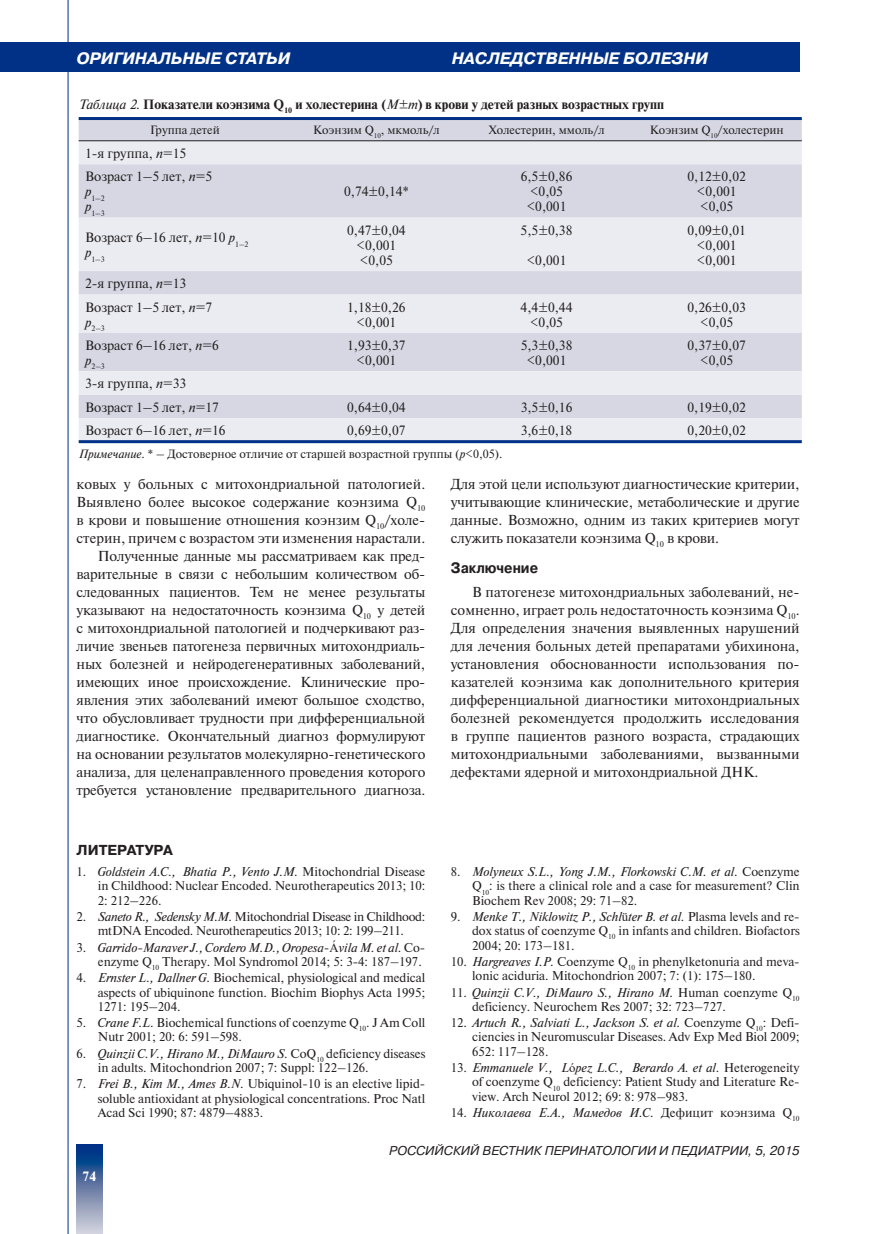
<style>
.page{position:relative;width:872px;height:1234px;background:#fff}
.page>*{position:absolute;margin:0;border:0;box-sizing:border-box;transform-origin:0 0}
.t1{font:italic 700 16.5px "Pragmatica C";color:#fff}
.t2{font:700 15px "Pragmatica C";color:#231f20;scale:.9 1}
.t3{font:14.4px/18px "Newton C";letter-spacing:-.01em;color:#231f20;text-align:justify}
.t4{font:700 14.4px "Pragmatica C";color:#231f20}
.t5{font:13.5px/15px "Newton C";color:#231f20;text-align:center}
.t6{font:700 13.5px "Newton C";color:#231f20}
.t7{font:700 13.5px "Newton C";color:#fff}
.t8{font:12.75px/14.2px "Newton C";color:#231f20;text-align:justify}
.t9{font:12.75px/14.2px "Newton C";letter-spacing:-.02em;color:#231f20;text-align:center}
.t10{font:italic 12.75px "Pragmatica C";color:#231f20}
.t11{font:italic 12.75px "Newton C";color:#231f20}
.t12{font:12px "Newton C";color:#231f20}
.t13{font:7.8px/15px "Newton C";color:#231f20}
.s1{font-weight:400;font-style:italic}
.s2{font-style:italic}
.s3{font-family:"Times New Roman"}
.s4{font-style:normal}
</style>
<div class="page">
<svg style="left:77px;top:1144px;width:25px;height:89px;background:#627ca9"></svg>
<hr style="left:68px;top:0;width:1px;height:1233px;background:#003186">
<div style="left:0;top:43px;width:799px;height:29px;background:#003186"></div>
<div style="left:79px;top:120px;width:722px;height:20px;background:#d6d7e3"></div>
<svg style="left:79px;top:141px;width:722px;height:299px;background:#e1e2ea"></svg>
<hr style="left:79px;top:117px;width:722px;height:3px;background:#003186">
<hr style="left:79px;top:140px;width:722px;height:1px;background:#231f20">
<hr style="left:79px;top:440px;width:722px;height:3px;background:#003186">
<p class="t1" style="left:77px;top:49px;width:215px">ОРИГИНАЛЬНЫЕ СТАТЬИ</p>
<p class="t1" style="left:452px;top:49px;width:258px">НАСЛЕДСТВЕННЫЕ БОЛЕЗНИ</p>
<p class="t6" style="left:79px;top:96px;width:587px"><span class="s1">Таблица 2.</span> Показатели коэнзима Q<sub>10</sub> и холестерина (<span class="s1">M±m</span>) в крови у детей разных возрастных групп</p>
<p class="t12" style="left:150px;top:124px;width:71px">Группа детей</p>
<p class="t12" style="left:313px;top:124px;width:128px">Коэнзим Q<sub>10</sub>, мкмоль/л</p>
<p class="t12" style="left:488px;top:124px;width:118px">Холестерин, ммоль/л</p>
<p class="t12" style="left:650px;top:124px;width:135px">Коэнзим Q<sub>10</sub>/холестерин</p>
<p class="t5" style="left:85px;top:141px;width:129px;line-height:23.4px;text-align:left">1-я группа, <span class="s2">n</span>=15<br>Возраст 1–5 лет, <span class="s2">n</span>=5</p>
<p class="t13" style="left:85px;top:190px;width:21px"><sup>р</sup>1–2 <sup>р</sup>1–3</p>
<p class="t5" style="left:344px;top:184px;width:66px">0,74±0,14*</p>
<p class="t5" style="left:520px;top:169px;width:53px">6,5±0,86 &lt;0,05 &lt;0,001</p>
<p class="t5" style="left:687px;top:169px;width:60px">0,12±0,02 &lt;0,001 &lt;0,05</p>
<p class="t5" style="left:85px;top:230px;width:165px">Возраст 6–16 лет, <span class="s2">n</span>=10 <span class="s2">р</span><sub>1–2</sub></p>
<p class="t13" style="left:85px;top:251px;width:21px"><sup>р</sup>1–3</p>
<p class="t5" style="left:85px;top:272px;width:129px;line-height:23.4px;text-align:left">2-я группа, <span class="s2">n</span>=13<br>Возраст 1–5 лет, <span class="s2">n</span>=7</p>
<p class="t13" style="left:85px;top:321px;width:21px"><sup>р</sup>2–3</p>
<p class="t5" style="left:85px;top:338px;width:135px">Возраст 6–16 лет, <span class="s2">n</span>=6</p>
<p class="t13" style="left:85px;top:359px;width:21px"><sup>р</sup>2–3</p>
<p class="t5" style="left:85px;top:372px;width:135px;line-height:23.4px;text-align:left">3-я группа, <span class="s2">n</span>=33<br>Возраст 1–5 лет, <span class="s2">n</span>=17</p>
<p class="t5" style="left:347px;top:222px;width:60px">0,47±0,04 &lt;0,001 &lt;0,05</p>
<p class="t5" style="left:520px;top:222px;width:53px">5,5±0,38</p>
<p class="t5" style="left:527px;top:252px;width:41px">&lt;0,001</p>
<p class="t5" style="left:687px;top:222px;width:60px">0,09±0,01 &lt;0,001 &lt;0,001</p>
<p class="t5" style="left:347px;top:299px;width:60px">1,18±0,26 &lt;0,001</p>
<p class="t5" style="left:520px;top:299px;width:53px">4,4±0,44 &lt;0,05</p>
<p class="t5" style="left:687px;top:299px;width:60px">0,26±0,03 &lt;0,05</p>
<p class="t5" style="left:347px;top:338px;width:60px">1,93±0,37 &lt;0,001</p>
<p class="t5" style="left:520px;top:338px;width:53px">5,3±0,38 &lt;0,001</p>
<p class="t5" style="left:687px;top:338px;width:60px">0,37±0,07 &lt;0,05</p>
<p class="t5" style="left:347px;top:399px;width:60px">0,64±0,04</p>
<p class="t5" style="left:520px;top:399px;width:53px">3,5±0,16</p>
<p class="t5" style="left:687px;top:399px;width:60px">0,19±0,02</p>
<p class="t5" style="left:85px;top:423px;width:142px">Возраст 6–16 лет, <span class="s2">n</span>=16</p>
<p class="t5" style="left:347px;top:423px;width:60px">0,69±0,07</p>
<p class="t5" style="left:520px;top:423px;width:53px">3,6±0,18</p>
<p class="t5" style="left:687px;top:423px;width:60px">0,20±0,02</p>
<p class="t12" style="left:79px;top:447px;width:425px"><span class="s2">Примечание.</span> * – Достоверное отличие от старшей возрастной группы (<span class="s2">р</span>&lt;0,05).</p>
<p class="t3" style="left:77px;top:474px;width:350px;text-align:right">ковых у больных с митохондриальной патологией.<br>Выявлено более высокое содержание коэнзима Q<sub>10 </sub>в крови и повышение отношения коэнзим Q<sub>10</sub>/холе&shy;стерин, причем с возрастом эти изменения нарастали.<br>Полученные данные мы рассматриваем как пред&shy;варительные в связи с небольшим количеством об&shy;следованных пациентов. Тем не менее результаты указывают на недостаточность коэнзима Q<sub>10</sub> у детей с митохондриальной патологией и подчеркивают раз&shy;личие звеньев патогенеза первичных митохондриаль&shy;ных болезней и нейродегенеративных заболеваний, имеющих иное происхождение. Клинические про&shy;явления этих заболеваний имеют большое сходство, что обусловливает трудности при дифференциальной диагностике. Окончательный диагноз формулируют на основании результатов молекулярно-генетического анализа, для целенаправленного проведения которого требуется установление предварительного диагноза.</p>
<p class="t3" style="left:451px;top:474px;width:350px">Для этой цели используют диагностические критерии, учитывающие клинические, метаболические и другие данные. Возможно, одним из таких критериев могут служить показатели коэнзима Q<sub>10</sub> в крови.</p>
<p class="t2" style="left:451px;top:560px;width:98px">Заключение</p>
<p class="t3" style="left:451px;top:582px;width:350px;text-indent:21px">В патогенезе митохондриальных заболеваний, не&shy;сомненно, играет роль недостаточность коэнзима Q<sub>10</sub>.<br>Для определения значения выявленных нарушений для лечения больных детей препаратами убихинона, установления обоснованности использования по&shy;казателей коэнзима как дополнительного критерия дифференциальной диагностики митохондриальных болезней рекомендуется продолжить исследования в группе пациентов разного возраста, страдающих митохондриальными заболеваниями, вызванными дефектами ядерной и митохондриальной ДНК.</p>
<p class="t4" style="left:77px;top:842px;width:98px">ЛИТЕРАТУРА</p>
<p class="t8" style="left:98px;top:864px;width:329px;text-indent:-21px">1. <span class="s2">Goldstein A.C., Bhatia P., Vento J.M.</span> Mitochondrial Disease in Childhood: Nuclear Encoded. Neurotherapeutics 2013; 10:<br>2: 212–226.</p>
<p class="t9" style="left:77px;top:909px;width:350px">2. <span class="s2">Saneto R., Sedensky M.M.</span> Mitochondrial Disease in Childhood: mtDNA Encoded. Neurotherapeutics 2013; 10: 2: 199–211.</p>
<p class="t8" style="left:77px;top:939px;width:350px;text-align:right">3. <span class="s2">Garrido-Maraver J., Cordero M.D., Oropesa-</span><span class="s3">Á</span><span class="s2">vila M. et al.</span> Co&shy;enzyme Q<sub>10</sub> Therapy. Mol Syndromol 2014; 5: 3-4: 187–197.</p>
<p class="t8" style="left:98px;top:970px;width:329px;text-indent:-21px">4. <span class="s2">Ernster L., Dallner G.</span> Biochemical, physiological and medical aspects of ubiquinone function. Biochim Biophys Acta 1995; 1271: 195–204.</p>
<p class="t8" style="left:98px;top:1015px;width:329px;text-indent:-21px">5. <span class="s2">Crane F.L.</span> Biochemical functions of coenzyme Q<sub>10</sub>. J Am Coll<br>Nutr 2001; 20: 6: 591–598.</p>
<p class="t8" style="left:98px;top:1046px;width:329px;text-indent:-21px">6. <span class="s2">Quinzii C.V., Hirano M., DiMauro S.</span> CoQ<sub>10</sub> deficiency diseases in adults. Mitochondrion 2007; 7: Suppl: 122–126.</p>
<p class="t8" style="left:98px;top:1076px;width:329px;text-indent:-21px">7. <span class="s2">Frei B., Kim M., Ames B.N.</span> Ubiquinol-10 is an elective lipid&shy;soluble antioxidant at physiological concentrations. Proc Natl Acad Sci 1990; 87: 4879–4883.</p>
<p class="t8" style="left:472px;top:864px;width:329px;text-indent:-21px">8. <span class="s2">Molyneux S.L., Yong J.M., Florkowski C.M. et al.</span> Coenzyme Q<sub>10</sub>: is there a clinical role and a case for measurement? Clin Biochem Rev 2008; 29: 71–82.</p>
<p class="t8" style="left:472px;top:909px;width:329px;text-indent:-21px">9. <span class="s2">Menke T., Niklowitz P., Schl</span><span class="s3">ü</span><span class="s2">ter B. et al.</span> Plasma levels and re&shy;dox status of coenzyme Q<sub>10</sub> in infants and children. Biofactors 2004; 20: 173–181.</p>
<p class="t8" style="left:472px;top:954px;width:329px;text-indent:-21px">10. <span class="s2">Hargreaves I.P.</span> Coenzyme Q<sub>10</sub> in phenylketonuria and meva&shy;lonic aciduria. Mitochondrion 2007; 7: (1): 175–180.</p>
<p class="t8" style="left:472px;top:984px;width:329px;text-indent:-21px">11. <span class="s2">Quinzii C.V., DiMauro S., Hirano M.</span> Human coenzyme Q<sub>10 </sub>deficiency. Neurochem Res 2007; 32: 723–727.</p>
<p class="t8" style="left:472px;top:1015px;width:329px;text-indent:-21px">12. <span class="s2">Artuch R., Salviati L., Jackson S. et al.</span> Coenzyme Q<sub>10</sub>: Defi&shy;ciencies in Neuromuscular Diseases. Adv Exp Med Biol 2009; 652: 117–128.</p>
<p class="t8" style="left:472px;top:1060px;width:329px;text-indent:-21px">13. <span class="s2">Emmanuele V., L</span><span class="s3">ó</span><span class="s2">pez L.C., Berardo A. et al.</span> Heterogeneity of coenzyme Q<sub>10</sub> deficiency: Patient Study and Literature Re&shy;view. Arch Neurol 2012; 69: 8: 978–983.</p>
<p class="t11" style="left:451px;top:1105px;width:350px"><span class="s4">14.</span> Николаева Е.А., Мамедов И.С. <span class="s4">Дефицит коэнзима Q</span><sub>10</sub></p>
<p class="t7" style="left:82px;top:1168px;width:15px">74</p>
<p class="t10" style="left:389px;top:1142px;width:412px">РОССИЙСКИЙ ВЕСТНИК ПЕРИНАТОЛОГИИ И ПЕДИАТРИИ, 5, 2015</p>
</div>
